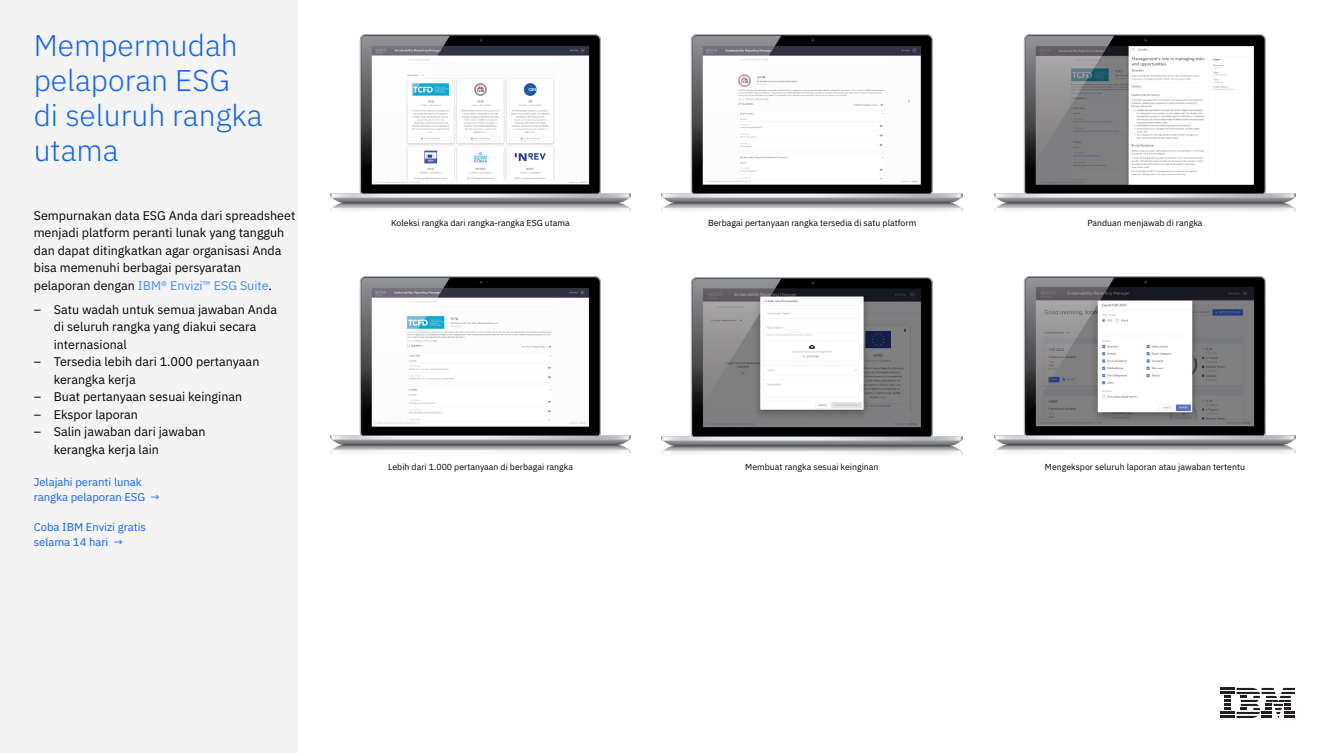
<style>
.page{position:relative;width:1330px;height:753px;background:#fff}
.page>*{position:absolute;margin:0;border:0;box-sizing:border-box;transform-origin:0 0}
.t1{font:300 30px/35px "IBM Plex Sans";color:#0f62fe}
.t2{font:12.5px/17.5px "IBM Plex Sans";color:#000}
.CTA{font:11.25px/15px "IBM Plex Sans";color:#0f62fe}
.t3{font:8.75px "IBM Plex Sans";color:#000}
.s1{color:#4589ff}
</style>
<div class="page">
<img style="left:330px;top:35px;width:301px;height:177px">
<img style="left:662px;top:35px;width:300px;height:177px">
<img style="left:995px;top:35px;width:300px;height:177px">
<img style="left:330px;top:276px;width:301px;height:178px">
<img style="left:662px;top:277px;width:300px;height:178px">
<img style="left:995px;top:276px;width:300px;height:178px">
<div style="left:0;top:0;width:298px;height:752px;background:#f4f4f4"></div>
<hr style="left:1220px;top:687px;width:15px;height:3px;background:#231f20">
<hr style="left:1220px;top:691px;width:15px;height:3px;background:#231f20">
<hr style="left:1220px;top:711px;width:15px;height:3px;background:#231f20">
<svg style="left:1224px;top:695px;width:6px;height:15px"></svg>
<hr style="left:1220px;top:715px;width:15px;height:3px;background:#231f20">
<svg style="left:1237px;top:687px;width:58px;height:31px"></svg>
<h3 class="t1" style="left:34px;top:25px;width:230px">Mempermudah pelaporan ESG<br>di seluruh rangka utama</h3>
<p class="t2" style="left:34px;top:206px;width:263px">Sempurnakan data ESG Anda dari spreadsheet menjadi platform peranti lunak yang tangguh dan dapat ditingkatkan agar organisasi Anda bisa memenuhi berbagai persyaratan pelaporan dengan <span class="s1">IBM® Envizi™ ESG Suite</span>.</p>
<p class="t2" style="left:54px;top:299px;width:225px;text-indent:-20px">– Satu wadah untuk semua jawaban Anda di seluruh rangka yang diakui secara internasional</p>
<p class="t2" style="left:54px;top:352px;width:207px;text-indent:-20px">– Tersedia lebih dari 1.000 pertanyaan kerangka kerja</p>
<p class="t2" style="left:34px;top:387px;width:210px">– Buat pertanyaan sesuai keinginan</p>
<p class="t2" style="left:34px;top:404px;width:106px">– Ekspor laporan</p>
<p class="t2" style="left:54px;top:422px;width:153px;text-indent:-20px">– Salin jawaban dari jawaban kerangka kerja lain</p>
<p class="CTA" style="left:34px;top:473px;width:128px">Jelajahi peranti lunak rangka pelaporan ESG →</p>
<p class="CTA" style="left:34px;top:518px;width:114px">Coba IBM Envizi gratis selama 14 hari →</p>
<p class="t3" style="left:391px;top:216px;width:180px">Koleksi rangka dari rangka-rangka ESG utama</p>
<p class="t3" style="left:708px;top:216px;width:210px">Berbagai pertanyaan rangka tersedia di satu platform</p>
<p class="t3" style="left:1087px;top:216px;width:117px">Panduan menjawab di rangka</p>
<p class="t3" style="left:388px;top:460px;width:186px">Lebih dari 1.000 pertanyaan di berbagai rangka</p>
<p class="t3" style="left:745px;top:460px;width:135px">Membuat rangka sesuai keinginan</p>
<p class="t3" style="left:1045px;top:460px;width:202px">Mengekspor seluruh laporan atau jawaban tertentu</p>
</div>
